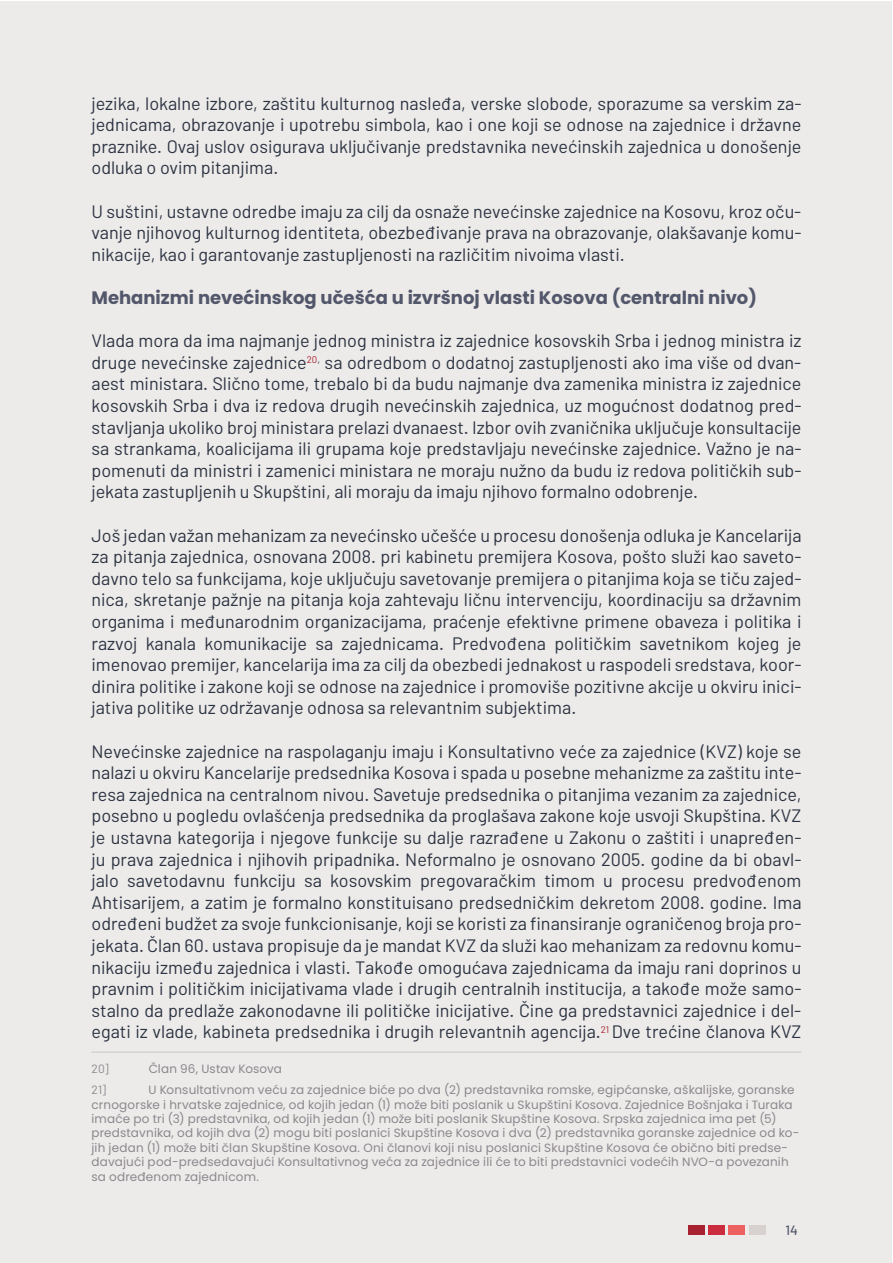
<style>
.page{position:relative;width:893px;height:1263px;background:#fff}
.page>*{position:absolute;margin:0;border:0;box-sizing:border-box;transform-origin:0 0}
.t1{font:18px/21.6px "Barlow";color:#2c3342;text-align:justify}
.t2{font:700 18px "Poppins";color:#53576b}
.t3{font:500 13.5px "Barlow";color:#53576b}
.t4{font:12px/14.4px "Poppins";letter-spacing:.015em;color:#8c878e}
.t5{font:12px "Barlow";color:#8c878e}
</style>
<div class="page">
<div style="left:0;top:2px;width:891px;height:1261px;background:#ecebe9"></div>
<div style="left:688px;top:1225px;width:16px;height:9px;background:#a82131"></div>
<div style="left:749px;top:1225px;width:16px;height:9px;background:#d7d2cf"></div>
<div style="left:729px;top:1225px;width:16px;height:9px;background:#ee6161"></div>
<div style="left:708px;top:1225px;width:17px;height:9px;background:#cb2c3e"></div>
<hr style="left:92px;top:1051px;width:709px;height:2px;background:#d7d2cf">
<p class="t1" style="left:92px;top:92px;width:711px">jezika, lokalne izbore, zaštitu kulturnog nasleđa, verske slobode, sporazume sa verskim za&shy;jednicama, obrazovanje i upotrebu simbola, kao i one koji se odnose na zajednice i državne praznike. Ovaj uslov osigurava uključivanje predstavnika nevećinskih zajednica u donošenje odluka o ovim pitanjima.</p>
<p class="t1" style="left:92px;top:200px;width:711px">U suštini, ustavne odredbe imaju za cilj da osnaže nevećinske zajednice na Kosovu, kroz oču&shy;vanje njihovog kulturnog identiteta, obezbeđivanje prava na obrazovanje, olakšavanje komu&shy;nikacije, kao i garantovanje zastupljenosti na različitim nivoima vlasti.</p>
<p class="t2" style="left:92px;top:287px;width:667px">Mehanizmi nevećinskog učešća u izvršnoj vlasti Kosova (centralni nivo)</p>
<p class="t1" style="left:91px;top:329px;width:711px">Vlada mora da ima najmanje jednog ministra iz zajednice kosovskih Srba i jednog ministra iz druge nevećinske zajednice<sup>20</sup><sup>,</sup> sa odredbom o dodatnoj zastupljenosti ako ima više od dvan&shy;aest ministara. Slično tome, trebalo bi da budu najmanje dva zamenika ministra iz zajednice kosovskih Srba i dva iz redova drugih nevećinskih zajednica, uz mogućnost dodatnog pred&shy;stavljanja ukoliko broj ministara prelazi dvanaest. Izbor ovih zvaničnika uključuje konsultacije sa strankama, koalicijama ili grupama koje predstavljaju nevećinske zajednice. Važno je na&shy;pomenuti da ministri i zamenici ministara ne moraju nužno da budu iz redova političkih sub&shy;jekata zastupljenih u Skupštini, ali moraju da imaju njihovo formalno odobrenje.</p>
<p class="t1" style="left:91px;top:524px;width:711px">Još jedan važan mehanizam za nevećinsko učešće u procesu donošenja odluka je Kancelarija za pitanja zajednica, osnovana 2008. pri kabinetu premijera Kosova, pošto služi kao saveto&shy;davno telo sa funkcijama, koje uključuju savetovanje premijera o pitanjima koja se tiču zajed&shy;nica, skretanje pažnje na pitanja koja zahtevaju ličnu intervenciju, koordinaciju sa državnim organima i međunarodnim organizacijama, praćenje efektivne primene obaveza i politika i razvoj kanala komunikacije sa zajednicama. Predvođena političkim savetnikom kojeg je imenovao premijer, kancelarija ima za cilj da obezbedi jednakost u raspodeli sredstava, koor&shy;dinira politike i zakone koji se odnose na zajednice i promoviše pozitivne akcije u okviru inici&shy;jativa politike uz održavanje odnosa sa relevantnim subjektima.</p>
<p class="t1" style="left:91px;top:740px;width:711px">Nevećinske zajednice na raspolaganju imaju i Konsultativno veće za zajednice (KVZ) koje se nalazi u okviru Kancelarije predsednika Kosova i spada u posebne mehanizme za zaštitu inte&shy;resa zajednica na centralnom nivou. Savetuje predsednika o pitanjima vezanim za zajednice, posebno u pogledu ovlašćenja predsednika da proglašava zakone koje usvoji Skupština. KVZ je ustavna kategorija i njegove funkcije su dalje razrađene u Zakonu o zaštiti i unapređen&shy;ju prava zajednica i njihovih pripadnika. Neformalno je osnovano 2005. godine da bi obavl&shy;jalo savetodavnu funkciju sa kosovskim pregovaračkim timom u procesu predvođenom Ahtisarijem, a zatim je formalno konstituisano predsedničkim dekretom 2008. godine. Ima određeni budžet za svoje funkcionisanje, koji se koristi za finansiranje ograničenog broja pro&shy;jekata. Član 60. ustava propisuje da je mandat KVZ da služi kao mehanizam za redovnu komu&shy;nikaciju između zajednica i vlasti. Takođe omogućava zajednicama da imaju rani doprinos u pravnim i političkim inicijativama vlade i drugih centralnih institucija, a takođe može samo&shy;stalno da predlaže zakonodavne ili političke inicijative. Čine ga predstavnici zajednice i del&shy;egati iz vlade, kabineta predsednika i drugih relevantnih agencija.<sup>21</sup> Dve trećine članova KVZ</p>
<p class="t5" style="left:92px;top:1061px;width:19px">20]</p>
<p class="t4" style="left:149px;top:1062px;width:135px">Član 96, Ustav Kosova</p>
<p class="t5" style="left:92px;top:1082px;width:16px">21]</p>
<p class="t4" style="left:92px;top:1083px;width:709px;text-indent:57px">U Konsultativnom veću za zajednice biće po dva (2) predstavnika romske, egipćanske, aškalijske, goranske crnogorske i hrvatske zajednice, od kojih jedan (1) može biti poslanik u Skupštini Kosova. Zajednice Bošnjaka i Turaka imaće po tri (3) predstavnika, od kojih jedan (1) može biti poslanik Skupštine Kosova. Srpska zajednica ima pet (5) predstavnika, od kojih dva (2) mogu biti poslanici Skupštine Kosova i dva (2) predstavnika goranske zajednice od ko&shy;jih jedan (1) može biti član Skupštine Kosova. Oni članovi koji nisu poslanici Skupštine Kosova će obično biti predse&shy;davajući pod-predsedavajući Konsultativnog veća za zajednice ili će to biti predstavnici vodećih NVO-a povezanih sa određenom zajednicom.</p>
<p class="t3" style="left:785px;top:1221px;width:14px">14</p>
</div>
